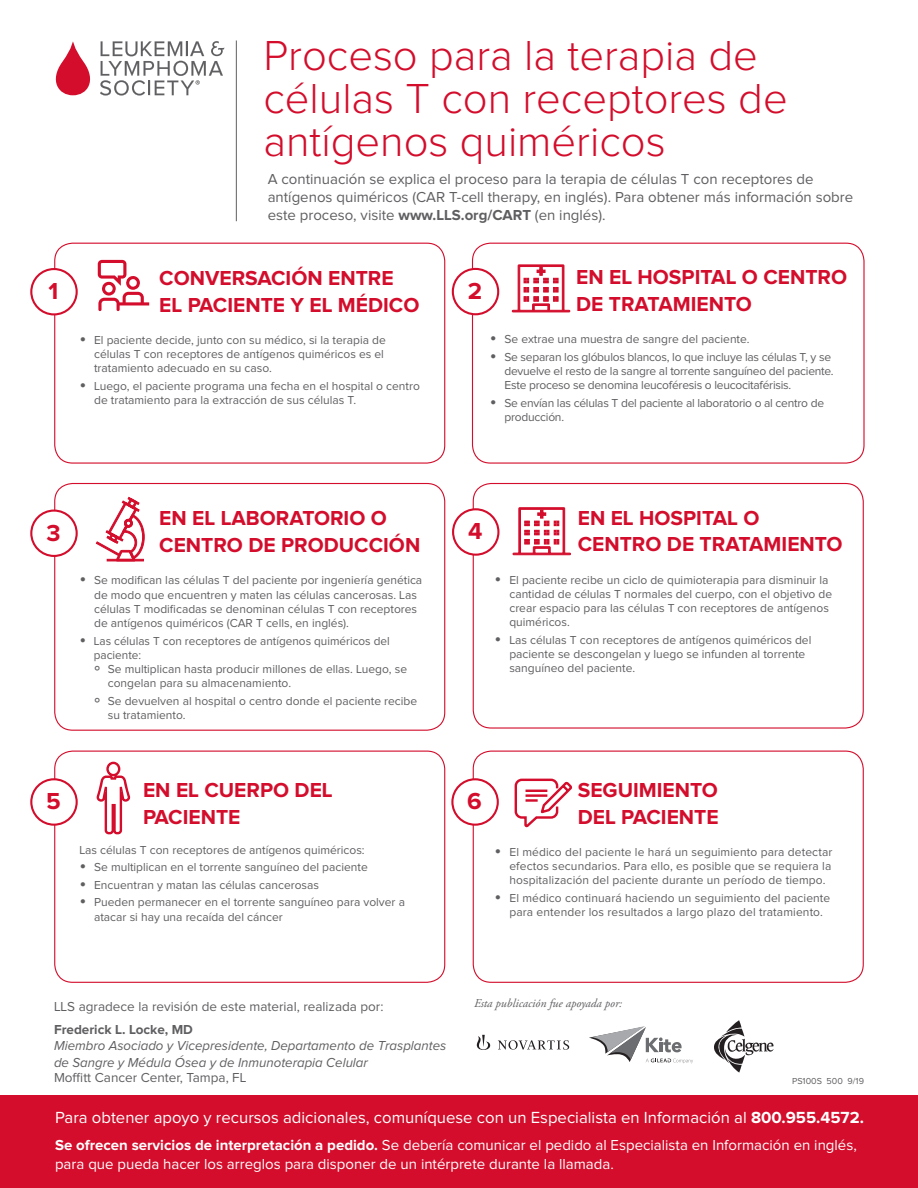
<style>
.page{position:relative;width:918px;height:1188px;background:#fff}
.page>*{position:absolute;margin:0;border:0;box-sizing:border-box;transform-origin:0 0}
.Head_Caps_28_White{font:300 43.5px/43px "Proxima Nova";color:#d30d2b}
.t1{font:700 24px "Proxima Nova";color:#d30d2b}
.Head_Caps_28_White-2{font:700 21px/27px "Proxima Nova";color:#d30d2b}
.Head_Caps_28_White-3{font:16.65px "Proxima Nova";color:#fff}
.Lead-In{font:15px/18px "Proxima Nova";color:#5f5f62}
.Head_Caps_28_White-4{font:15px/19.5px "Proxima Nova";color:#fff}
.Lead-In-2{font:italic 13.5px/16.5px "Proxima Nova";color:#5f5f62}
.Lead-In-3{font:13.5px "Proxima Nova";color:#5f5f62}
.Lead-In-4{font:12px/14.2px "Proxima Nova";color:#5f5f62}
.Head_Caps_28_White-5{font:12px/14.2px "Proxima Nova";color:#5f5f62}
.Head_Caps_28_White-6{font:12px/14.2px "Proxima Nova";letter-spacing:-.02em;color:#5f5f62}
.body_copy{font:italic 12px "Adobe Garamond Pro";color:#5f5f62}
.t2{font:9px "Proxima Nova";color:#5f5f62}
.s1{font-weight:700}
.s2{font-size:19.5px}
.s3{font-weight:700;font-style:normal}
</style>
<div class="page">
<div style="left:54px;top:243px;width:391px;height:221px;border:1px solid #d30d2b;border-radius:18px"></div>
<div style="left:472px;top:243px;width:393px;height:221px;border:1px solid #d30d2b;border-radius:18px"></div>
<div style="left:0;top:1095px;width:918px;height:93px;background:#d30d2b"></div>
<div style="left:54px;top:483px;width:391px;height:248px;border:1px solid #d30d2b;border-radius:18px"></div>
<div style="left:473px;top:483px;width:391px;height:246px;border:1px solid #d30d2b;border-radius:18px"></div>
<div style="left:54px;top:751px;width:391px;height:232px;border:1px solid #d30d2b;border-radius:18px"></div>
<div style="left:473px;top:751px;width:391px;height:232px;border:1px solid #d30d2b;border-radius:18px"></div>
<div style="left:31px;top:269px;width:46px;height:45px;background:#fff;border-radius:50%"></div>
<div style="left:30px;top:268px;width:48px;height:47px;border:2px solid #d30d2b;border-radius:50%"></div>
<div style="left:453px;top:269px;width:45px;height:45px;background:#fff;border-radius:50%"></div>
<div style="left:452px;top:268px;width:47px;height:47px;border:2px solid #d30d2b;border-radius:50%"></div>
<div style="left:31px;top:511px;width:46px;height:45px;background:#fff;border-radius:50%"></div>
<div style="left:30px;top:510px;width:48px;height:47px;border:2px solid #d30d2b;border-radius:50%"></div>
<div style="left:453px;top:509px;width:45px;height:46px;background:#fff;border-radius:50%"></div>
<div style="left:452px;top:508px;width:47px;height:48px;border:2px solid #d30d2b;border-radius:50%"></div>
<div style="left:31px;top:779px;width:46px;height:46px;background:#fff;border-radius:50%"></div>
<div style="left:30px;top:778px;width:48px;height:48px;border:2px solid #d30d2b;border-radius:50%"></div>
<div style="left:452px;top:779px;width:46px;height:46px;background:#fff;border-radius:50%"></div>
<div style="left:451px;top:778px;width:48px;height:48px;border:2px solid #d30d2b;border-radius:50%"></div>
<hr style="left:236px;top:40px;width:1px;height:181px;background:#5f5f62">
<svg style="left:98px;top:260px;width:51px;height:51px"></svg>
<svg style="left:95px;top:496px;width:50px;height:66px"></svg>
<div style="left:107px;top:559px;width:37px;height:2px;background:#d30d2b;border:1px solid #d30d2b"></div>
<svg style="left:96px;top:761px;width:35px;height:74px"></svg>
<svg style="left:514px;top:778px;width:59px;height:49px"></svg>
<svg style="left:511px;top:264px;width:60px;height:49px"></svg>
<svg style="left:512px;top:507px;width:59px;height:49px"></svg>
<svg style="left:56px;top:41px;width:168px;height:55px"></svg>
<svg style="left:589px;top:1026px;width:104px;height:37px"></svg>
<svg style="left:477px;top:1035px;width:92px;height:15px"></svg>
<svg style="left:714px;top:1020px;width:60px;height:53px"></svg>
<p class="Head_Caps_28_White" style="left:263px;top:36px;width:526px">Proceso para la terapia de células T con receptores de antígenos quiméricos</p>
<p class="Lead-In" style="left:268px;top:171px;width:587px">A continuación se explica el proceso para la terapia de células T con receptores de antígenos quiméricos (CAR T-cell therapy, en inglés). Para obtener más información sobre este proceso, visite <span class="s1">www.LLS.org/CART</span> (en inglés).</p>
<p class="Head_Caps_28_White-2" style="left:159px;top:265px;width:262px">CONVERSACIÓN ENTRE<br>EL PACIENTE Y EL MÉDICO</p>
<p class="Head_Caps_28_White-2" style="left:576px;top:264px;width:272px">EN EL HOSPITAL O CENTRO<br>DE TRATAMIENTO</p>
<p class="t1" style="left:49px;top:280px;width:11px">1</p>
<p class="t1" style="left:468px;top:280px;width:16px">2</p>
<p class="Head_Caps_28_White-5" style="left:94px;top:333px;width:293px;text-indent:-15px"><span class="s2">•</span> El paciente decide, junto con su médico, si la terapia de células T con receptores de antígenos quiméricos es el tratamiento adecuado en su caso.</p>
<p class="Head_Caps_28_White-5" style="left:94px;top:379px;width:327px;text-indent:-15px"><span class="s2">•</span> Luego, el paciente programa una fecha en el hospital o centro de tratamiento para la extracción de sus células T.</p>
<p class="Head_Caps_28_White-5" style="left:490px;top:333px;width:261px"><span class="s2">•</span> Se extrae una muestra de sangre del paciente.</p>
<p class="Head_Caps_28_White-6" style="left:504px;top:350px;width:331px;text-indent:-15px"><span class="s2">•</span> Se separan los glóbulos blancos, lo que incluye las células T, y se devuelve el resto de la sangre al torrente sanguíneo del paciente.<br>Este proceso se denomina leucoféresis o leucocitaférisis.</p>
<p class="Head_Caps_28_White-6" style="left:504px;top:396px;width:321px;text-indent:-15px"><span class="s2">•</span> Se envían las células T del paciente al laboratorio o al centro de producción.</p>
<p class="Head_Caps_28_White-2" style="left:159px;top:506px;width:263px">EN EL LABORATORIO O<br>CENTRO DE PRODUCCIÓN</p>
<p class="Head_Caps_28_White-2" style="left:578px;top:507px;width:266px;line-height:25.5px">EN EL HOSPITAL O<br>CENTRO DE TRATAMIENTO</p>
<p class="t1" style="left:46px;top:522px;width:16px">3</p>
<p class="t1" style="left:468px;top:520px;width:16px">4</p>
<p class="Lead-In-4" style="left:94px;top:574px;width:330px;text-indent:-15px"><span class="s2">•</span> Se modifican las células T del paciente por ingeniería genética de modo que encuentren y maten las células cancerosas. Las células T modificadas se denominan células T con receptores de antígenos quiméricos (CAR T cells, en inglés).</p>
<p class="Lead-In-4" style="left:94px;top:634px;width:297px;text-indent:-14px"><span class="s2">•</span> Las células T con receptores de antígenos quiméricos del paciente:</p>
<p class="Head_Caps_28_White-5" style="left:108px;top:663px;width:301px;text-indent:-13px"><span class="s2">°</span> Se multiplican hasta producir millones de ellas. Luego, se congelan para su almacenamiento.</p>
<p class="Head_Caps_28_White-5" style="left:108px;top:694px;width:311px;text-indent:-13px"><span class="s2">°</span> Se devuelven al hospital o centro donde el paciente recibe su tratamiento.</p>
<p class="Head_Caps_28_White-5" style="left:509px;top:573px;width:324px;text-indent:-15px"><span class="s2">•</span> El paciente recibe un ciclo de quimioterapia para disminuir la cantidad de células T normales del cuerpo, con el objetivo de crear espacio para las células T con receptores de antígenos quiméricos.</p>
<p class="Head_Caps_28_White-5" style="left:509px;top:633px;width:304px;text-indent:-15px"><span class="s2">•</span> Las células T con receptores de antígenos quiméricos del paciente se descongelan y luego se infunden al torrente sanguíneo del paciente.</p>
<p class="Head_Caps_28_White-2" style="left:143px;top:778px;width:191px">EN EL CUERPO DEL<br>PACIENTE</p>
<p class="Head_Caps_28_White-2" style="left:578px;top:777px;width:142px">SEGUIMIENTO</p>
<p class="t1" style="left:46px;top:790px;width:16px">5</p>
<p class="t1" style="left:467px;top:790px;width:16px">6</p>
<p class="Head_Caps_28_White-2" style="left:578px;top:804px;width:142px">DEL PACIENTE</p>
<p class="Lead-In-4" style="left:79px;top:843px;width:287px">Las células T con receptores de antígenos quiméricos:</p>
<p class="Lead-In-4" style="left:79px;top:861px;width:290px"><span class="s2">•</span> Se multiplican en el torrente sanguíneo del paciente</p>
<p class="Lead-In-4" style="left:79px;top:878px;width:241px"><span class="s2">•</span> Encuentran y matan las células cancerosas</p>
<p class="Lead-In-4" style="left:94px;top:896px;width:312px;text-indent:-15px"><span class="s2">•</span> Pueden permanecer en el torrente sanguíneo para volver a atacar si hay una recaída del cáncer</p>
<p class="Lead-In-4" style="left:509px;top:845px;width:325px;text-align:justify;text-indent:-15px"><span class="s2">•</span> El médico del paciente le hará un seguimiento para detectar efectos secundarios. Para ello, es posible que se requiera la hospitalización del paciente durante un período de tiempo.</p>
<p class="Lead-In-4" style="left:509px;top:891px;width:322px;text-indent:-15px"><span class="s2">•</span> El médico continuará haciendo un seguimiento del paciente para entender los resultados a largo plazo del tratamiento.</p>
<p class="Lead-In-3" style="left:54px;top:1000px;width:331px">LLS agradece la revisión de este material, realizada por:</p>
<p class="Lead-In-2" style="left:54px;top:1022px;width:394px"><span class="s3">Frederick L. Locke, MD<br></span>Miembro Asociado y Vicepresidente, Departamento de Trasplantes de Sangre y Médula Ósea y de Inmunoterapia Celular</p>
<p class="Lead-In-3" style="left:54px;top:1071px;width:194px">Moffitt Cancer Center, Tampa, FL</p>
<p class="body_copy" style="left:474px;top:996px;width:150px">Esta publicación fue apoyada por:</p>
<p class="t2" style="left:792px;top:1077px;width:73px">PS100S 500 9/19</p>
<p class="Head_Caps_28_White-3" style="left:55px;top:1110px;width:810px">Para obtener apoyo y recursos adicionales, comuníquese con un Especialista en Información al <span class="s1">800.955.4572.</span></p>
<p class="Head_Caps_28_White-4" style="left:55px;top:1136px;width:803px"><span class="s1">Se ofrecen servicios de interpretación a pedido.</span> Se debería comunicar el pedido al Especialista en Información en inglés, para que pueda hacer los arreglos para disponer de un intérprete durante la llamada.</p>
</div>
